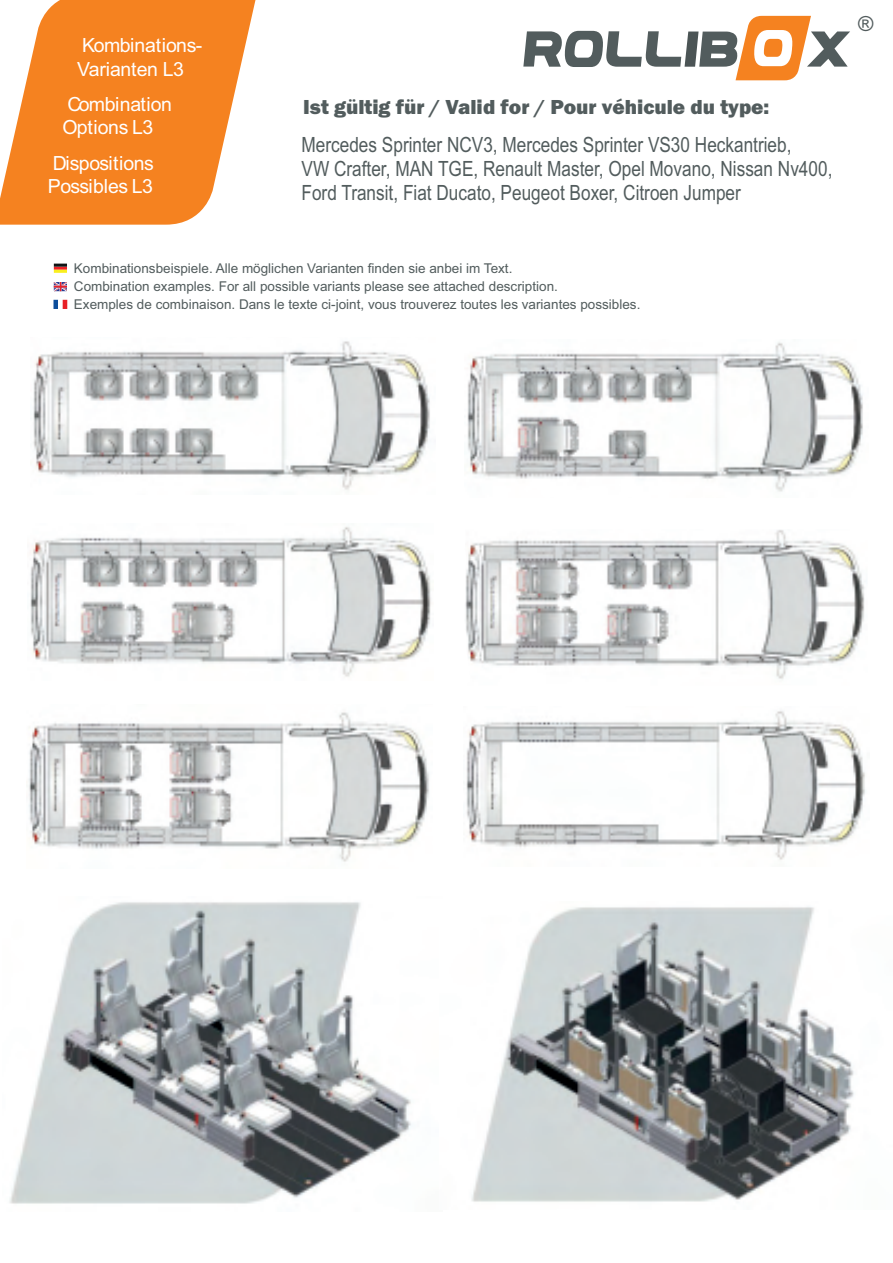
<style>
.page{position:relative;width:893px;height:1263px;background:#fff}
.page>*{position:absolute;margin:0;border:0;box-sizing:border-box;transform-origin:0 0}
.t1{font:21px/23.9px "Arial Narrow";color:#525c5d}
.t2{font:800 21px "Franklin Gothic";color:#525c5d}
.t3{font:20.85px "Arial";color:#525c5d}
.t4{font:19.5px/23.4px "Arial";letter-spacing:-.02em;color:#fff}
.t5{font:13.5px/18.1px "Arial";color:#525c5d}
</style>
<div class="page">
<img style="left:9px;top:902px;width:403px;height:302px">
<svg style="left:0;top:0;width:256px;height:225px;fill:#f58220"></svg>
<img style="left:472px;top:907px;width:382px;height:295px">
<svg style="left:523px;top:15px;width:327px;height:65px"></svg>
<img style="left:467px;top:342px;width:396px;height:150px">
<img style="left:30px;top:341px;width:400px;height:149px">
<img style="left:30px;top:526px;width:401px;height:151px">
<img style="left:465px;top:530px;width:400px;height:150px">
<img style="left:28px;top:712px;width:401px;height:150px">
<img style="left:466px;top:711px;width:400px;height:149px">
<svg style="left:54px;top:264px;width:13px;height:9px"></svg>
<svg style="left:54px;top:282px;width:13px;height:9px"></svg>
<div style="left:53px;top:300px;width:5px;height:9px;background:#0c4d9b"></div>
<svg style="left:63px;top:300px;width:4px;height:9px"></svg>
<h3 class="t4" style="left:77px;top:35px;width:127px">Kombinations-<br>Varianten L3</h3>
<h3 class="t4" style="left:63px;top:94px;width:111px">Combination<br>Options L3</h3>
<h3 class="t4" style="left:48px;top:153px;width:107px">Dispositions<br>Possibles L3</h3>
<h1 class="t2" style="left:303px;top:99px;width:468px">Ist gültig für / Valid for / Pour véhicule du type:</h1>
<h1 class="t1" style="left:302px;top:135px;width:532px">Mercedes Sprinter NCV3, Mercedes Sprinter VS30 Heckantrieb,<br>VW Crafter, MAN TGE, Renault Master, Opel Movano, Nissan Nv400,<br>Ford Transit, Fiat Ducato, Peugeot Boxer, Citroen Jumper</h1>
<p class="t5" style="left:74px;top:261px;width:568px">Kombinationsbeispiele. Alle möglichen Varianten finden sie anbei im Text.<br>Combination examples. For all possible variants please see attached description.<br>Exemples de combinaison. Dans le texte ci-joint, vous trouverez toutes les variantes possibles.</p>
<h2 class="t3" style="left:858px;top:16px;width:17px">®</h2>
</div>
